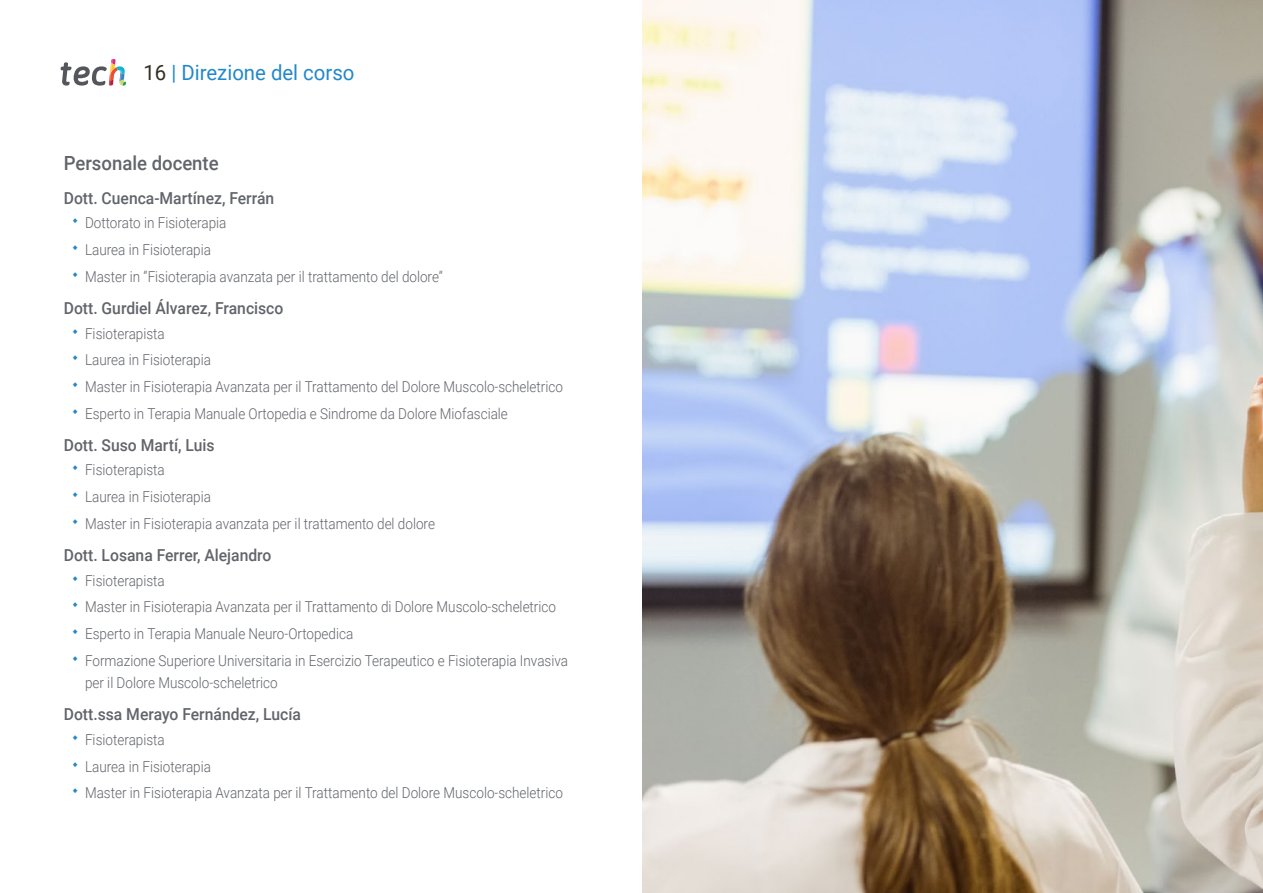
<style>
.page{position:relative;width:1263px;height:893px;background:#fff}
.page>*{position:absolute;margin:0;border:0;box-sizing:border-box;transform-origin:0 0}
.t1{font:21px "Roboto";color:#2488c9}
.t2{font:500 19.5px "Roboto";color:#61646a;scale:.95 1}
.t3{font:500 16.5px "Roboto";color:#61646a;scale:.95 1}
.t4{font:300 15px/26.7px "Roboto";color:#61646a;scale:.9 1}
.s1{color:#312e20}
</style>
<div class="page">
<svg style="left:61px;top:59px;width:65px;height:27px"></svg>
<img style="left:642px;top:0;width:621px;height:893px">
<h1 class="t1" style="left:144px;top:57px;width:213px"><span class="s1">16</span> | Direzione del corso</h1>
<h2 class="t2" style="left:64px;top:149px;width:165px">Personale docente</h2>
<p class="t3" style="left:64px;top:186px;width:223px">Dott. Cuenca-Martínez, Ferrán</p>
<p class="t4" style="left:85px;top:209px;width:399px">Dottorato in Fisioterapia<br>Laurea in Fisioterapia<br>Master in “Fisioterapia avanzata per il trattamento del dolore”</p>
<p class="t3" style="left:64px;top:296px;width:233px">Dott. Gurdiel Álvarez, Francisco</p>
<p class="t4" style="left:85px;top:319px;width:533px">Fisioterapista<br>Laurea in Fisioterapia<br>Master in Fisioterapia Avanzata per il Trattamento del Dolore Muscolo-scheletrico Esperto in Terapia Manuale Ortopedia e Sindrome da Dolore Miofasciale</p>
<p class="t3" style="left:64px;top:433px;width:160px">Dott. Suso Martí, Luis</p>
<p class="t4" style="left:85px;top:456px;width:390px">Fisioterapista<br>Laurea in Fisioterapia<br>Master in Fisioterapia avanzata per il trattamento del dolore</p>
<p class="t3" style="left:64px;top:543px;width:220px">Dott. Losana Ferrer, Alejandro</p>
<p class="t4" style="left:85px;top:566px;width:538px">Fisioterapista<br>Master in Fisioterapia Avanzata per il Trattamento di Dolore Muscolo-scheletrico Esperto in Terapia Manuale Neuro-Ortopedica<br>Formazione Superiore Universitaria in Esercizio Terapeutico e Fisioterapia Invasiva</p>
<p class="t4" style="left:85px;top:669px;width:216px">per il Dolore Muscolo-scheletrico</p>
<p class="t3" style="left:64px;top:703px;width:251px">Dott.ssa Merayo Fernández, Lucía</p>
<p class="t4" style="left:85px;top:726px;width:533px">Fisioterapista<br>Laurea in Fisioterapia<br>Master in Fisioterapia Avanzata per il Trattamento del Dolore Muscolo-scheletrico</p>
</div>
